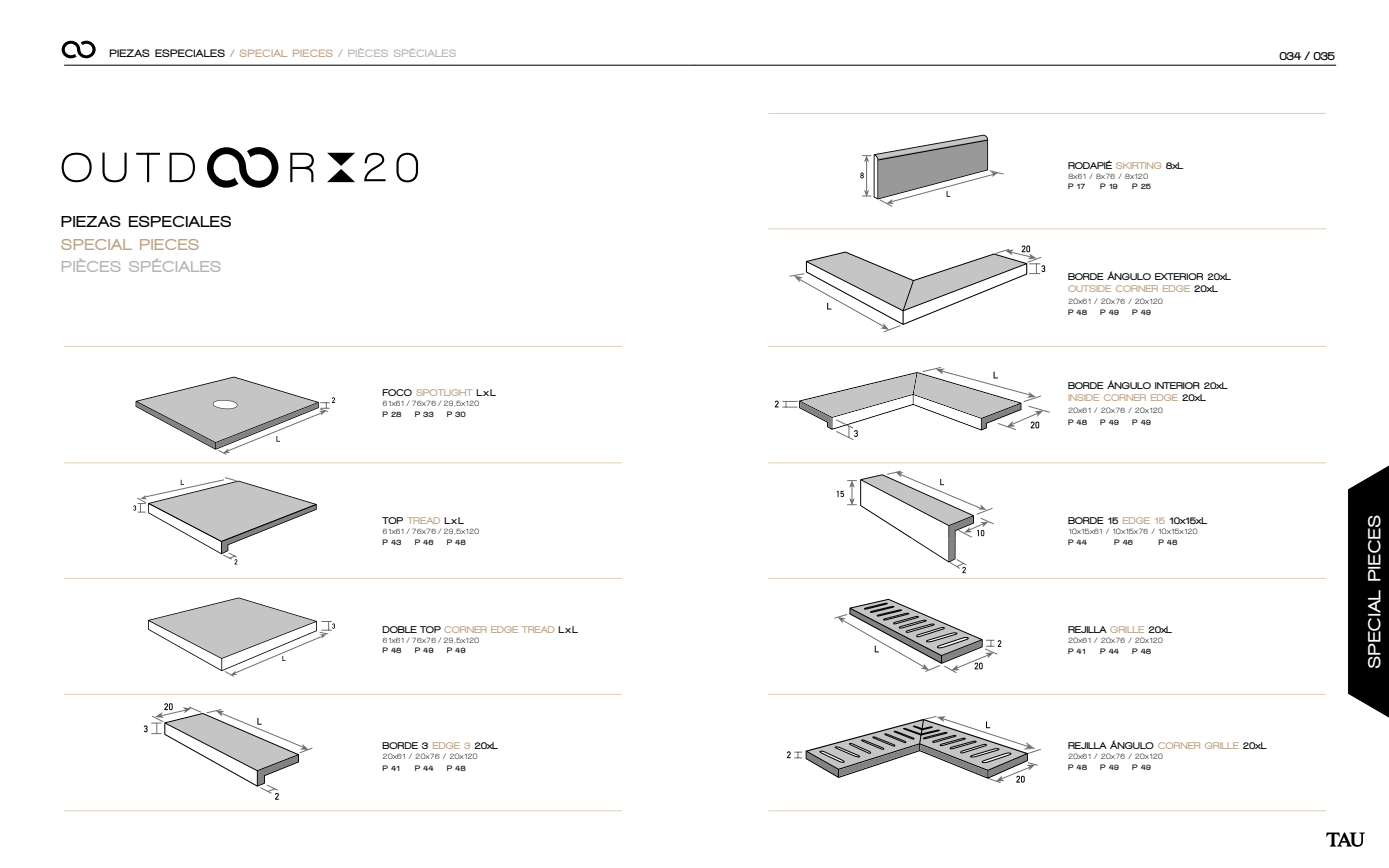
<style>
.page{position:relative;width:1389px;height:868px;background:#fff}
.page>*{position:absolute;margin:0;border:0;box-sizing:border-box;transform-origin:0 0}
.t1{font:900 18px "Walkway";letter-spacing:.08em;color:#fff}
.t2{font:900 16.2px "Walkway";letter-spacing:.08em;color:#000}
.t3{font:900 16.2px "Walkway";letter-spacing:.08em;color:#b4b4b4}
.t4{font:900 16.2px "Walkway";letter-spacing:.08em;color:#bda385}
.t5{font:900 12px "Walkway";color:#000}
.t6{font:900 11px "Walkway";letter-spacing:.08em;color:#000}
.t7{font:900 10px/12px "Walkway";letter-spacing:.05em;color:#000}
.t8{font:900 10px "Walkway";letter-spacing:.05em;color:#bda385}
.t9{font:700 8px "Walkway";letter-spacing:.05em;color:#000}
.t10{font:900 8px "Walkway";letter-spacing:.05em;color:#000}
.s1{color:#bda385}
.s2{color:#b4b4b4}
.s3{color:#000}
</style>
<div class="page">
<svg style="left:61px;top:41px;width:35px;height:18px"></svg>
<hr style="left:694px;top:65px;width:642px;height:1px;background:#000">
<hr style="left:64px;top:65px;width:630px;height:1px;background:#000">
<svg style="left:1348px;top:465px;width:41px;height:252px;background:#181818"></svg>
<svg style="left:364px;top:153px;width:22px;height:28px"></svg>
<svg style="left:396px;top:153px;width:22px;height:29px"></svg>
<svg style="left:62px;top:153px;width:30px;height:29px"></svg>
<svg style="left:102px;top:153px;width:25px;height:29px"></svg>
<svg style="left:136px;top:153px;width:24px;height:29px"></svg>
<svg style="left:170px;top:153px;width:25px;height:29px"></svg>
<svg style="left:290px;top:153px;width:24px;height:29px"></svg>
<svg style="left:207px;top:147px;width:72px;height:41px"></svg>
<svg style="left:327px;top:153px;width:28px;height:29px"></svg>
<svg style="left:1326px;top:832px;width:39px;height:14px"></svg>
<hr style="left:768px;top:228px;width:558px;height:1px;background:#dfcfb9">
<hr style="left:768px;top:113px;width:558px;height:1px;background:#dfcfb9">
<hr style="left:768px;top:346px;width:558px;height:1px;background:#dfcfb9">
<hr style="left:64px;top:346px;width:558px;height:1px;background:#dfcfb9">
<hr style="left:768px;top:462px;width:558px;height:1px;background:#dfcfb9">
<hr style="left:64px;top:462px;width:558px;height:1px;background:#dfcfb9">
<hr style="left:768px;top:577px;width:558px;height:1px;background:#dfcfb9">
<hr style="left:64px;top:577px;width:558px;height:1px;background:#dfcfb9">
<hr style="left:768px;top:693px;width:558px;height:1px;background:#dfcfb9">
<hr style="left:64px;top:693px;width:558px;height:1px;background:#dfcfb9">
<hr style="left:768px;top:810px;width:558px;height:1px;background:#dfcfb9">
<hr style="left:64px;top:810px;width:558px;height:1px;background:#dfcfb9">
<svg style="left:136px;top:376px;width:199px;height:79px"></svg>
<svg style="left:133px;top:477px;width:184px;height:87px"></svg>
<svg style="left:148px;top:597px;width:187px;height:79px"></svg>
<svg style="left:144px;top:703px;width:169px;height:96px"></svg>
<svg style="left:860px;top:135px;width:144px;height:72px"></svg>
<svg style="left:789px;top:245px;width:256px;height:87px"></svg>
<svg style="left:775px;top:367px;width:275px;height:73px"></svg>
<svg style="left:837px;top:470px;width:157px;height:103px"></svg>
<svg style="left:787px;top:716px;width:254px;height:67px"></svg>
<svg style="left:834px;top:598px;width:167px;height:75px"></svg>
<p class="t6" style="left:110px;top:47px;width:348px">PIEZAS ESPECIALES <span class="s1">/ SPECIAL PIECES</span> <span class="s2">/ PIÈCES SPÉCIALES</span></p>
<h2 class="t2" style="left:62px;top:213px;width:171px">PIEZAS ESPECIALES</h2>
<h2 class="t4" style="left:62px;top:235px;width:139px">SPECIAL PIECES</h2>
<h2 class="t3" style="left:62px;top:258px;width:161px">PIÈCES SPÉCIALES</h2>
<p class="t8" style="left:383px;top:387px;width:114px"><span class="s3">FOCO</span> SPOTLIGHT <span class="s3">L x L</span></p>
<p class="t9" style="left:383px;top:399px;width:98px">61x61 / 76x76 / 29,5x120</p>
<p class="t10" style="left:383px;top:410px;width:20px">P 28</p>
<p class="t10" style="left:415px;top:410px;width:20px">P 33</p>
<p class="t10" style="left:447px;top:410px;width:20px">P 30</p>
<p class="t7" style="left:383px;top:515px;width:82px">TOP <span class="s1">TREAD</span> LxL</p>
<p class="t9" style="left:383px;top:527px;width:98px">61x61 / 76x76 / 29,5x120</p>
<p class="t10" style="left:383px;top:538px;width:20px">P 43</p>
<p class="t10" style="left:415px;top:538px;width:20px">P 46</p>
<p class="t10" style="left:447px;top:538px;width:20px">P 48</p>
<p class="t8" style="left:383px;top:623px;width:196px"><span class="s3">DOBLE TOP</span> CORNER EDGE TREAD <span class="s3">LxL</span></p>
<p class="t9" style="left:383px;top:635px;width:98px">61x61 / 76x76 / 29,5x120</p>
<p class="t10" style="left:383px;top:646px;width:20px">P 48</p>
<p class="t10" style="left:415px;top:646px;width:20px">P 49</p>
<p class="t10" style="left:447px;top:646px;width:20px">P 49</p>
<p class="t7" style="left:383px;top:739px;width:116px">BORDE 3 <span class="s1">EDGE 3</span> 20xL</p>
<p class="t9" style="left:383px;top:752px;width:96px">20x61 / 20x76 / 20x120</p>
<p class="t10" style="left:383px;top:763px;width:18px">P 41</p>
<p class="t10" style="left:415px;top:763px;width:20px">P 44</p>
<p class="t10" style="left:447px;top:763px;width:20px">P 48</p>
<p class="t5" style="left:1280px;top:49px;width:56px">034 / 035</p>
<p class="t7" style="left:1068px;top:160px;width:116px">RODAPIÉ <span class="s1">SKIRTING</span> 8xL</p>
<p class="t9" style="left:1068px;top:172px;width:81px">8x61 / 8x76 / 8x120</p>
<p class="t10" style="left:1068px;top:182px;width:18px">P 17</p>
<p class="t10" style="left:1100px;top:182px;width:18px">P 19</p>
<p class="t10" style="left:1132px;top:182px;width:20px">P 25</p>
<p class="t7" style="left:1068px;top:270px;width:164px">BORDE ÁNGULO EXTERIOR 20xL<br><span class="s1">OUTSIDE CORNER EDGE</span> 20xL</p>
<p class="t9" style="left:1068px;top:297px;width:96px">20x61 / 20x76 / 20x120</p>
<p class="t10" style="left:1068px;top:308px;width:20px">P 48</p>
<p class="t10" style="left:1100px;top:308px;width:20px">P 49</p>
<p class="t10" style="left:1132px;top:308px;width:20px">P 49</p>
<p class="t7" style="left:1068px;top:380px;width:160px">BORDE ÁNGULO INTERIOR 20xL<br><span class="s1">INSIDE CORNER EDGE</span> 20xL</p>
<p class="t9" style="left:1068px;top:406px;width:96px">20x61 / 20x76 / 20x120</p>
<p class="t10" style="left:1068px;top:417px;width:20px">P 48</p>
<p class="t10" style="left:1100px;top:417px;width:20px">P 49</p>
<p class="t10" style="left:1132px;top:417px;width:20px">P 49</p>
<p class="t7" style="left:1068px;top:515px;width:140px">BORDE 15 <span class="s1">EDGE 15</span> 10x15xL</p>
<p class="t9" style="left:1068px;top:527px;width:131px">10x15x61 / 10x15x76 / 10x15x120</p>
<p class="t10" style="left:1068px;top:538px;width:20px">P 44</p>
<p class="t10" style="left:1115px;top:538px;width:20px">P 46</p>
<p class="t10" style="left:1159px;top:538px;width:20px">P 48</p>
<p class="t7" style="left:1068px;top:623px;width:105px">REJILLA <span class="s1">GRILLE</span> 20xL</p>
<p class="t9" style="left:1068px;top:635px;width:96px">20x61 / 20x76 / 20x120</p>
<p class="t10" style="left:1068px;top:646px;width:18px">P 41</p>
<p class="t10" style="left:1100px;top:646px;width:20px">P 44</p>
<p class="t10" style="left:1132px;top:646px;width:20px">P 48</p>
<p class="t7" style="left:1068px;top:739px;width:199px">REJILLA ÁNGULO <span class="s1">CORNER GRILLE</span> 20xL</p>
<p class="t9" style="left:1068px;top:752px;width:96px">20x61 / 20x76 / 20x120</p>
<p class="t10" style="left:1068px;top:763px;width:20px">P 48</p>
<p class="t10" style="left:1100px;top:763px;width:20px">P 49</p>
<p class="t10" style="left:1132px;top:763px;width:20px">P 49</p>
<h1 class="t1" style="left:1365px;top:667px;width:154px;rotate:-90deg">SPECIAL PIECES</h1>
</div>
